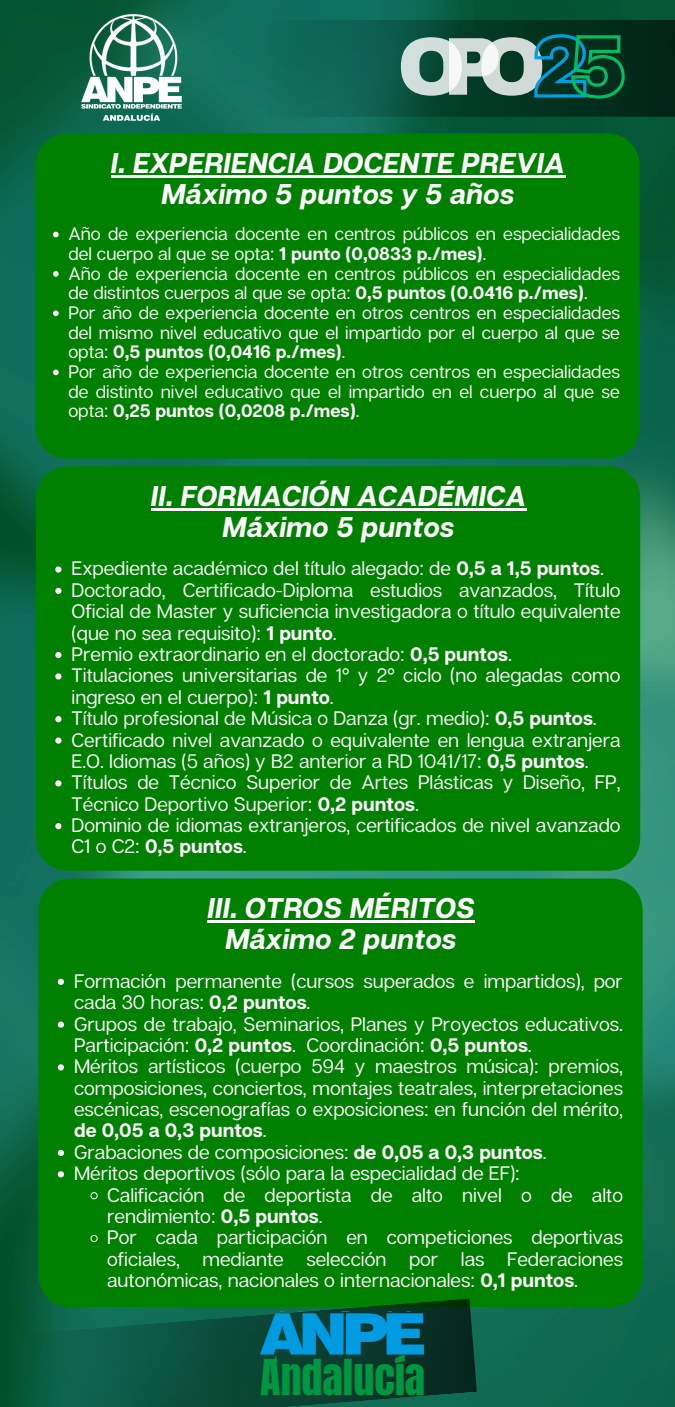
<style>
.page{position:relative;width:675px;height:1407px;background:#fff}
.page>*{position:absolute;margin:0;border:0;box-sizing:border-box;transform-origin:0 0}
.t1{font:900 82.12px "Archivo";color:#fff}
.t2{font:42.08px "Anton";color:#019740}
.t3{font:italic 700 28.5px/30.9px "Articulat CF";color:#fff;text-align:center}
.t4{font:19.5px/21.4px "Articulat CF";color:#fff}
.t5{font:18px/19.6px "Articulat CF";color:#fff}
.s1{font-size:85.8px;color:rgb(0 0 0/0)}
.s2{font-weight:700}
</style>
<div class="page">
<img style="left:0;top:0;width:675px;height:1406px">
<div style="left:266px;top:20px;width:409px;height:96px;background:linear-gradient(to right,#11705f,#001b08)"></div>
<div style="left:35px;top:133px;width:605px;height:325px;background:#008000;border-radius:31px"></div>
<svg style="left:533px;top:33px;width:93px;height:106px;background:#015238"></svg>
<svg style="left:53px;top:232px;width:6px;height:5px"></svg>
<svg style="left:53px;top:271px;width:6px;height:6px"></svg>
<svg style="left:53px;top:310px;width:6px;height:6px"></svg>
<svg style="left:53px;top:369px;width:6px;height:6px"></svg>
<hr style="left:111px;top:175px;width:454px;height:2px;background:#fff">
<div style="left:36px;top:466px;width:604px;height:404px;background:#008000;border-radius:31px"></div>
<svg style="left:55px;top:566px;width:7px;height:6px"></svg>
<svg style="left:55px;top:587px;width:7px;height:7px"></svg>
<svg style="left:55px;top:652px;width:7px;height:6px"></svg>
<svg style="left:55px;top:673px;width:7px;height:6px"></svg>
<svg style="left:55px;top:716px;width:7px;height:6px"></svg>
<svg style="left:55px;top:737px;width:7px;height:6px"></svg>
<svg style="left:55px;top:780px;width:7px;height:6px"></svg>
<svg style="left:55px;top:823px;width:7px;height:6px"></svg>
<hr style="left:151px;top:507px;width:376px;height:3px;background:#fff">
<div style="left:38px;top:878px;width:605px;height:429px;background:#008000;border-radius:32px"></div>
<svg style="left:58px;top:978px;width:6px;height:6px"></svg>
<svg style="left:58px;top:1021px;width:6px;height:6px"></svg>
<svg style="left:58px;top:1064px;width:6px;height:6px"></svg>
<svg style="left:58px;top:1149px;width:6px;height:6px"></svg>
<svg style="left:58px;top:1171px;width:6px;height:6px"></svg>
<svg style="left:90px;top:1192px;width:8px;height:7px"></svg>
<svg style="left:90px;top:1234px;width:8px;height:8px"></svg>
<hr style="left:207px;top:920px;width:268px;height:2px;background:#fff">
<img style="left:50px;top:0;width:162px;height:138px">
<svg style="left:26px;top:1298px;width:451px;height:108px;background:#0a5237"></svg>
<img style="left:260px;top:1311px;width:164px;height:43px">
<svg style="left:274px;top:1354px;width:4px;height:7px"></svg>
<p class="t1" style="left:397px;top:23px;width:193px">OPO<span class="s1">2</span></p>
<p class="t3" style="left:111px;top:147px;width:456px">I. EXPERIENCIA DOCENTE PREVIA<br>Máximo 5 puntos y 5 años</p>
<p class="t5" style="left:68px;top:223px;width:553px">Año de experiencia docente en centros públicos en especialidades del cuerpo al que se opta: <span class="s2">1 punto (0,0833 p./mes)</span>.</p>
<p class="t5" style="left:68px;top:263px;width:553px">Año de experiencia docente en centros públicos en especialidades de distintos cuerpos al que se opta: <span class="s2">0,5 puntos (0.0416 p./mes)</span>.</p>
<p class="t5" style="left:68px;top:302px;width:553px;text-align:justify">Por año de experiencia docente en otros centros en especialidades del mismo nivel educativo que el impartido por el cuerpo al que se opta: <span class="s2">0,5 puntos (0,0416 p./mes)</span>.</p>
<p class="t5" style="left:68px;top:361px;width:553px;text-align:justify">Por año de experiencia docente en otros centros en especialidades de distinto nivel educativo que el impartido en el cuerpo al que se opta: <span class="s2">0,25 puntos (0,0208 p./mes)</span>.</p>
<p class="t3" style="left:151px;top:480px;width:377px">II. FORMACIÓN ACADÉMICA<br>Máximo 5 puntos</p>
<p class="t4" style="left:72px;top:557px;width:534px">Expediente académico del título alegado: de <span class="s2">0,5 a 1,5 puntos</span>.</p>
<p class="t4" style="left:72px;top:578px;width:551px;text-align:justify">Doctorado, Certificado-Diploma estudios avanzados, Título Oficial de Master y suficiencia investigadora o título equivalente (que no sea requisito): <span class="s2">1 punto</span>.</p>
<p class="t4" style="left:72px;top:643px;width:442px">Premio extraordinario en el doctorado: <span class="s2">0,5 puntos</span>.</p>
<p class="t4" style="left:72px;top:664px;width:551px">Titulaciones universitarias de 1º y 2º ciclo (no alegadas como ingreso en el cuerpo): <span class="s2">1 punto</span>.</p>
<h2 class="t4" style="left:72px;top:707px;width:527px">Título profesional de Música o Danza (gr. medio): <span class="s2">0,5 puntos</span>.</h2>
<p class="t4" style="left:72px;top:728px;width:551px">Certificado nivel avanzado o equivalente en lengua extranjera<br>E.O. Idiomas (5 años) y B2 anterior a RD 1041/17: <span class="s2">0,5 puntos</span>.</p>
<p class="t4" style="left:72px;top:771px;width:551px">Títulos de Técnico Superior de Artes Plásticas y Diseño, FP,<br>Técnico Deportivo Superior: <span class="s2">0,2 puntos</span>.</p>
<p class="t4" style="left:72px;top:814px;width:551px">Dominio de idiomas extranjeros, certificados de nivel avanzado<br>C1 o C2: <span class="s2">0,5 puntos</span>.</p>
<p class="t3" style="left:207px;top:892px;width:269px">III. OTROS MÉRITOS<br>Máximo 2 puntos</p>
<p class="t4" style="left:74px;top:969px;width:551px">Formación permanente (cursos superados e impartidos), por cada 30 horas: <span class="s2">0,2 puntos</span>.</p>
<p class="t4" style="left:74px;top:1012px;width:551px">Grupos de trabajo, Seminarios, Planes y Proyectos educativos.<br>Participación: <span class="s2">0,2 puntos</span>. Coordinación: <span class="s2">0,5 puntos</span>.</p>
<p class="t4" style="left:74px;top:1055px;width:551px;text-align:justify">Méritos artísticos (cuerpo 594 y maestros música): premios, composiciones, conciertos, montajes teatrales, interpretaciones escénicas, escenografías o exposiciones: en función del mérito, <span class="s2">de 0,05 a 0,3 puntos</span>.</p>
<p class="t4" style="left:74px;top:1140px;width:474px">Grabaciones de composiciones: <span class="s2">de 0,05 a 0,3 puntos</span>.</p>
<h2 class="t4" style="left:74px;top:1162px;width:447px">Méritos deportivos (sólo para la especialidad de EF):</h2>
<p class="t4" style="left:107px;top:1183px;width:517px">Calificación de deportista de alto nivel o de alto rendimiento: <span class="s2">0,5 puntos</span>.</p>
<p class="t4" style="left:107px;top:1226px;width:517px;text-align:justify">Por cada participación en competiciones deportivas oficiales, mediante selección por las Federaciones autonómicas, nacionales o internacionales: <span class="s2">0,1 puntos</span>.</p>
<p class="t2" style="left:260px;top:1347px;width:166px">Andalucía</p>
</div>
